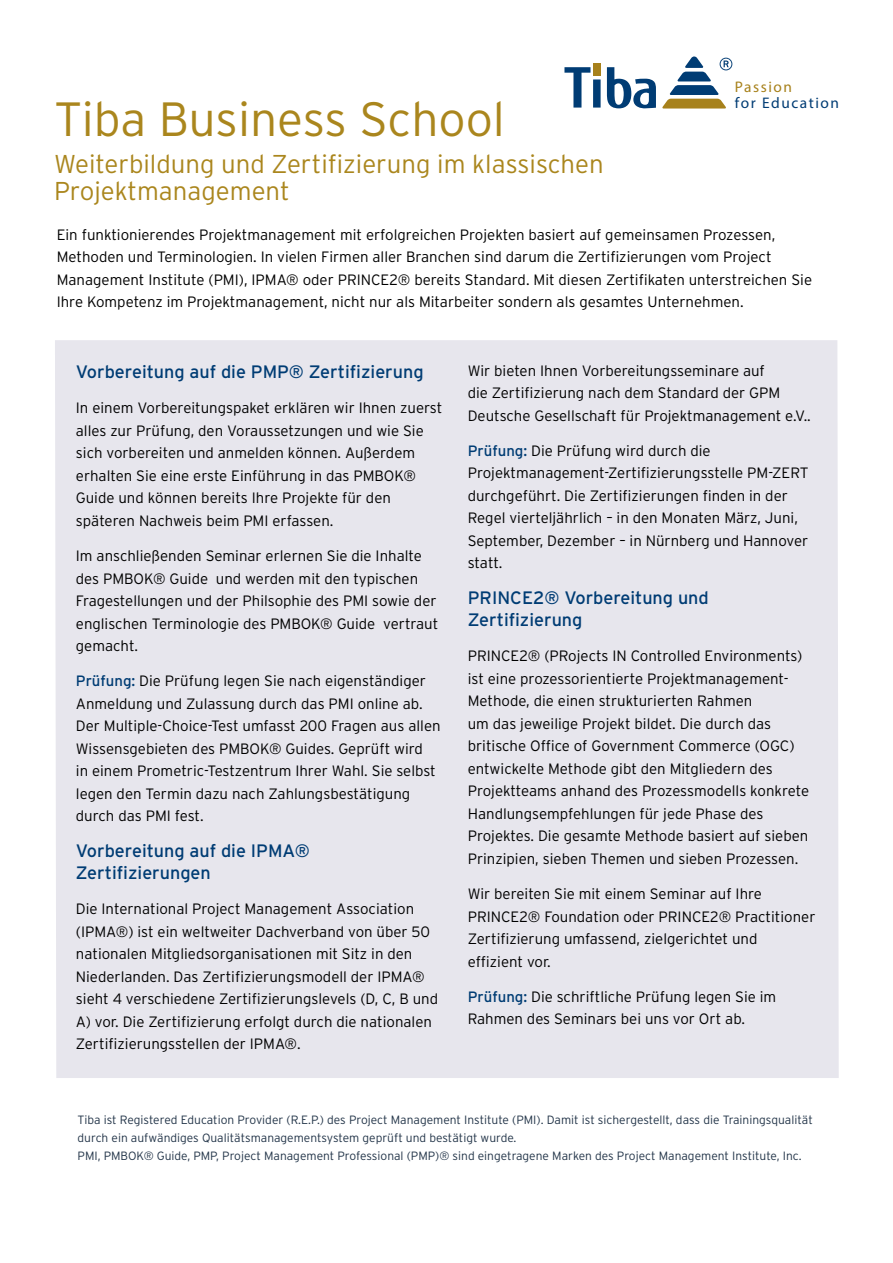
<style>
.page{position:relative;width:893px;height:1263px;background:#fff}
.page>*{position:absolute;margin:0;border:0;box-sizing:border-box;transform-origin:0 0}
.t1{font:300 48px "Interstate";color:#aa861d}
.t2{font:300 25.8px/27px "Interstate";color:#aa861d}
.t3{font:18px/22.5px "Interstate";color:#003c74}
.t4{font:15.45px "Myriad Pro";letter-spacing:.1em;color:#003c74}
.t5{font:15.45px "Myriad Pro";letter-spacing:.1em;color:#a7811b}
.t6{font:300 15px/22.5px "Interstate";color:#000}
.t7{font:300 12px/18px "Interstate";color:#233549}
.s1{font-weight:400;color:#003c74}
</style>
<div class="page">
<div style="left:55px;top:340px;width:784px;height:738px;background:#e7e6ed"></div>
<svg style="left:662px;top:56px;width:70px;height:53px"></svg>
<svg style="left:564px;top:67px;width:26px;height:41px"></svg>
<div style="left:593px;top:64px;width:7px;height:12px;background:#a7811b"></div>
<div style="left:593px;top:79px;width:8px;height:29px;background:#003c74"></div>
<svg style="left:607px;top:67px;width:49px;height:41px"></svg>
<h1 class="t1" style="left:54px;top:90px;width:452px">Tiba Business School</h1>
<h2 class="t2" style="left:54px;top:150px;width:551px">Weiterbildung und Zertifizierung im klassischen<br>Projektmanagement</h2>
<p class="t5" style="left:735px;top:77px;width:59px">Passion</p>
<p class="t4" style="left:735px;top:94px;width:106px">for Education</p>
<p class="t6" style="left:57px;top:223px;width:757px">Ein funktionierendes Projektmanagement mit erfolgreichen Projekten basiert auf gemeinsamen Prozessen, Methoden und Terminologien. In vielen Firmen aller Branchen sind darum die Zertifizierungen vom Project Management Institute (PMI), IPMA® oder PRINCE2® bereits Standard. Mit diesen Zertifikaten unterstreichen Sie Ihre Kompetenz im Projektmanagement, nicht nur als Mitarbeiter sondern als gesamtes Unternehmen.</p>
<p class="t3" style="left:76px;top:360px;width:349px">Vorbereitung auf die PMP® Zertifizierung</p>
<p class="t6" style="left:76px;top:397px;width:368px">In einem Vorbereitungspaket erklären wir Ihnen zuerst alles zur Prüfung, den Voraussetzungen und wie Sie sich vorbereiten und anmelden können. Außerdem erhalten Sie eine erste Einführung in das PMBOK® Guide und können bereits Ihre Projekte für den späteren Nachweis beim PMI erfassen.</p>
<p class="t6" style="left:76px;top:544px;width:364px">Im anschließenden Seminar erlernen Sie die Inhalte des PMBOK® Guide und werden mit den typischen Fragestellungen und der Philsophie des PMI sowie der englischen Terminologie des PMBOK® Guide vertraut gemacht.</p>
<p class="t6" style="left:76px;top:670px;width:366px"><span class="s1">Prüfung:</span> Die Prüfung legen Sie nach eigenständiger Anmeldung und Zulassung durch das PMI online ab.<br>Der Multiple-Choice-Test umfasst 200 Fragen aus allen Wissensgebieten des PMBOK® Guides. Geprüft wird<br>in einem Prometric-Testzentrum Ihrer Wahl. Sie selbst legen den Termin dazu nach Zahlungsbestätigung durch das PMI fest.</p>
<p class="t3" style="left:76px;top:839px;width:235px">Vorbereitung auf die IPMA®<br>Zertifizierungen</p>
<p class="t6" style="left:76px;top:898px;width:364px">Die International Project Management Association (IPMA®) ist ein weltweiter Dachverband von über 50 nationalen Mitgliedsorganisationen mit Sitz in den Niederlanden. Das Zertifizierungsmodell der IPMA® sieht 4 verschiedene Zertifizierungslevels (D, C, B und A) vor. Die Zertifizierung erfolgt durch die nationalen Zertifizierungsstellen der IPMA®.</p>
<p class="t6" style="left:468px;top:359px;width:345px">Wir bieten Ihnen Vorbereitungsseminare auf<br>die Zertifizierung nach dem Standard der GPM<br>Deutsche Gesellschaft für Projektmanagement e.V..</p>
<p class="t6" style="left:468px;top:439px;width:342px"><span class="s1">Prüfung:</span> Die Prüfung wird durch die Projektmanagement-Zertifizierungsstelle PM-ZERT durchgeführt. Die Zertifizierungen finden in der Regel vierteljährlich – in den Monaten März, Juni, September, Dezember – in Nürnberg und Hannover statt.</p>
<p class="t3" style="left:468px;top:586px;width:243px">PRINCE2® Vorbereitung und<br>Zertifizierung</p>
<p class="t6" style="left:468px;top:645px;width:343px">PRINCE2® (PRojects IN Controlled Environments) ist eine prozessorientierte Projektmanagement-Methode, die einen strukturierten Rahmen<br>um das jeweilige Projekt bildet. Die durch das britische Office of Government Commerce (OGC) entwickelte Methode gibt den Mitgliedern des Projektteams anhand des Prozessmodells konkrete Handlungsempfehlungen für jede Phase des Projektes. Die gesamte Methode basiert auf sieben Prinzipien, sieben Themen und sieben Prozessen.</p>
<p class="t6" style="left:468px;top:882px;width:349px">Wir bereiten Sie mit einem Seminar auf Ihre PRINCE2® Foundation oder PRINCE2® Practitioner Zertifizierung umfassend, zielgerichtet und effizient vor.</p>
<p class="t6" style="left:468px;top:985px;width:310px"><span class="s1">Prüfung:</span> Die schriftliche Prüfung legen Sie im<br>Rahmen des Seminars bei uns vor Ort ab.</p>
<p class="t7" style="left:78px;top:1110px;width:737px">Tiba ist Registered Education Provider (R.E.P.) des Project Management Institute (PMI). Damit ist sichergestellt, dass die Trainingsqualität durch ein aufwändiges Qualitätsmanagementsystem geprüft und bestätigt wurde.<br>PMI, PMBOK® Guide, PMP, Project Management Professional (PMP)® sind eingetragene Marken des Project Management Institute, Inc.</p>
</div>
